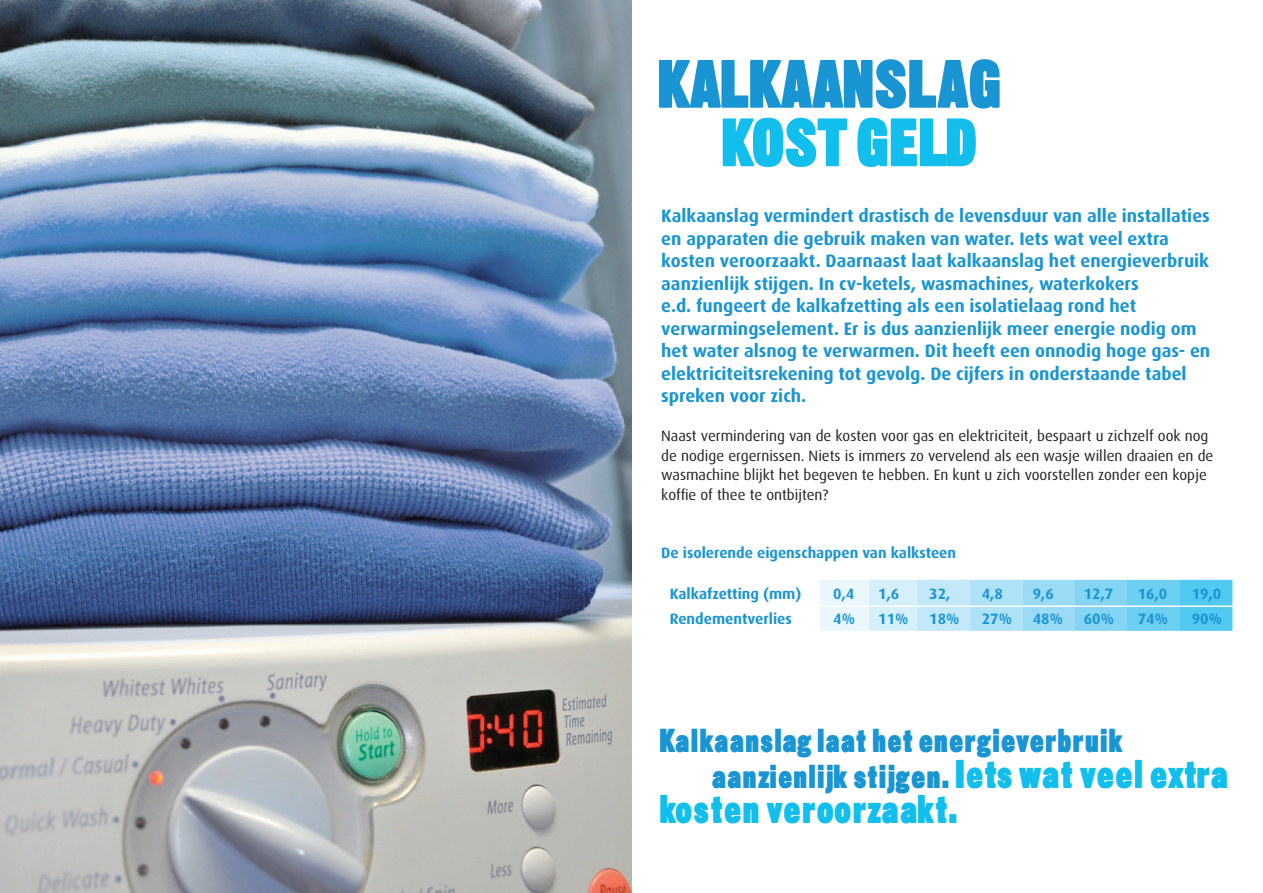
<style>
.page{position:relative;width:1263px;height:893px;background:#fff}
.page>*{position:absolute;margin:0;border:0;box-sizing:border-box;transform-origin:0 0}
.t1{font:900 66.75px "Sans Thirteen";letter-spacing:.01em;color:#1a95d3}
.t2{font:900 66.75px "Sans Thirteen";letter-spacing:.015em;color:#12bfec}
.t3{font:900 39.15px "Sans Thirteen";letter-spacing:.045em;color:#12bfec}
.t4{font:900 32.4px/35.5px "Sans Thirteen";letter-spacing:.05em;color:#1a95d3}
.t5{font:700 18px/22.5px "Dax";color:#1a95d3}
.t6{font:15px/19.5px "Dax";color:#231f20}
.t7{font:700 15px "Dax";color:#1a95d3}
.s1{font-size:39.15px;color:#12bfec}
</style>
<div class="page">
<div style="left:820px;top:579px;width:49px;height:53px;background:#eaf7fc"></div>
<div style="left:869px;top:579px;width:48px;height:53px;background:#d6f0fa"></div>
<div style="left:917px;top:579px;width:53px;height:53px;background:#c3e8f9"></div>
<div style="left:970px;top:579px;width:53px;height:53px;background:#b0e2f7"></div>
<div style="left:1023px;top:579px;width:52px;height:53px;background:#9bdbf5"></div>
<div style="left:1075px;top:579px;width:53px;height:53px;background:#84d5f3"></div>
<div style="left:1127px;top:579px;width:53px;height:53px;background:#6dcff2"></div>
<div style="left:1180px;top:579px;width:53px;height:53px;background:#51c9f0"></div>
<div style="left:660px;top:578px;width:574px;height:54px;border:2px solid #fff"></div>
<hr style="left:661px;top:605px;width:572px;height:2px;background:#fff">
<img style="left:0;top:0;width:632px;height:893px">
<h1 class="t1" style="left:659px;top:44px;width:343px">KALKAANSLAG</h1>
<h1 class="t2" style="left:723px;top:102px;width:256px">KOST GELD</h1>
<p class="t5" style="left:661px;top:205px;width:550px">Kalkaanslag vermindert drastisch de levensduur van alle installaties en apparaten die gebruik maken van water. Iets wat veel extra kosten veroorzaakt. Daarnaast laat kalkaanslag het energieverbruik aanzienlijk stijgen. In cv-ketels, wasmachines, waterkokers<br>e.d. fungeert de kalkafzetting als een isolatielaag rond het verwarmingselement. Er is dus aanzienlijk meer energie nodig om het water alsnog te verwarmen. Dit heeft een onnodig hoge gas- en elektriciteitsrekening tot gevolg. De cijfers in onderstaande tabel spreken voor zich.</p>
<p class="t6" style="left:661px;top:426px;width:554px">Naast vermindering van de kosten voor gas en elektriciteit, bespaart u zichzelf ook nog de nodige ergernissen. Niets is immers zo vervelend als een wasje willen draaien en de wasmachine blijkt het begeven te hebben. En kunt u zich voorstellen zonder een kopje koffie of thee te ontbijten?</p>
<p class="t7" style="left:661px;top:545px;width:296px">De isolerende eigenschappen van kalksteen</p>
<p class="t7" style="left:670px;top:585px;width:133px">Kalkafzetting (mm)</p>
<p class="t7" style="left:833px;top:585px;width:23px">0,4</p>
<p class="t7" style="left:878px;top:585px;width:23px">1,6</p>
<p class="t7" style="left:929px;top:585px;width:23px">32,</p>
<p class="t7" style="left:982px;top:585px;width:23px">4,8</p>
<p class="t7" style="left:1033px;top:585px;width:23px">9,6</p>
<p class="t7" style="left:1084px;top:585px;width:31px">12,7</p>
<p class="t7" style="left:1138px;top:585px;width:31px">16,0</p>
<p class="t7" style="left:1192px;top:585px;width:31px">19,0</p>
<p class="t7" style="left:670px;top:610px;width:124px">Rendementverlies</p>
<p class="t7" style="left:833px;top:610px;width:23px">4%</p>
<p class="t7" style="left:878px;top:610px;width:32px">11%</p>
<p class="t7" style="left:929px;top:610px;width:32px">18%</p>
<p class="t7" style="left:982px;top:610px;width:32px">27%</p>
<p class="t7" style="left:1033px;top:610px;width:32px">48%</p>
<p class="t7" style="left:1084px;top:610px;width:32px">60%</p>
<p class="t7" style="left:1138px;top:610px;width:32px">74%</p>
<p class="t7" style="left:1192px;top:610px;width:32px">90%</p>
<h3 class="t4" style="left:712px;top:722px;width:517px;text-indent:-52px">Kalkaanslag laat het energieverbruik aanzienlijk stijgen. <span class="s1">Iets wat veel extra</span></h3>
<h2 class="t3" style="left:660px;top:785px;width:298px">kosten veroorzaakt.</h2>
</div>
